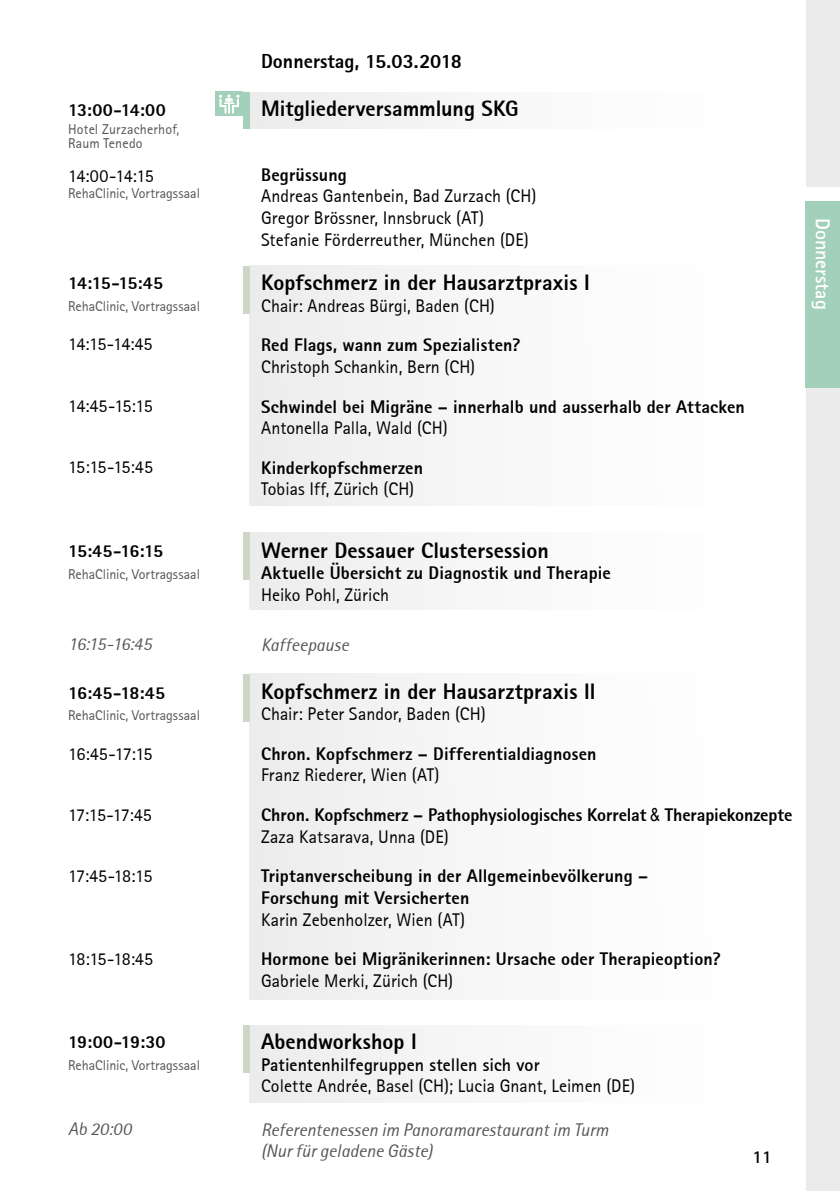
<style>
.page{position:relative;width:840px;height:1191px;background:#fff}
.page>*{position:absolute;margin:0;border:0;box-sizing:border-box;transform-origin:0 0}
.t1{font:800 22px "Libre Sans Serif Black S Si";color:#000}
.t2{font:800 20px "Libre Sans Serif Black S Si";color:#000}
.t3{font:700 20px "Libre Sans Serif S Si";color:#fff}
.t4{font:18px/21.6px "Libre Sans Serif S Si";letter-spacing:.005em;color:#000}
.t5{font:800 18px/21.6px "Libre Sans Serif Black S Si";letter-spacing:.005em;color:#000}
.t6{font:italic 18px/21.6px "Libre Sans Serif S Si";letter-spacing:.005em;color:#565655}
.t7{font:700 18px "Libre Sans Serif S Si";color:#000}
.t8{font:14px/14px "Libre Sans Serif S Si";color:#565655}
.s1{font-family:"Arial Narrow";font-weight:400}
</style>
<div class="page">
<div style="left:249px;top:265px;width:522px;height:241px;background:#f8f8f8"></div>
<div style="left:249px;top:532px;width:522px;height:78px;background:#f8f8f8"></div>
<div style="left:243px;top:265px;width:6px;height:48px;background:#ced6c7"></div>
<div style="left:243px;top:532px;width:6px;height:48px;background:#ced6c7"></div>
<div style="left:249px;top:92px;width:522px;height:37px;background:#f8f8f8"></div>
<div style="left:243px;top:92px;width:6px;height:37px;background:#a2d0bb"></div>
<div style="left:249px;top:673px;width:522px;height:326px;background:#f8f8f8"></div>
<div style="left:249px;top:1025px;width:522px;height:78px;background:#f8f8f8"></div>
<div style="left:243px;top:673px;width:6px;height:48px;background:#ced6c7"></div>
<div style="left:243px;top:1025px;width:6px;height:48px;background:#ced6c7"></div>
<div style="left:805px;top:0;width:34px;height:1191px;background:#ebebeb"></div>
<div style="left:805px;top:201px;width:34px;height:187px;background:#a2d0bb"></div>
<div style="left:771px;top:187px;width:68px;height:14px;background:#fff"></div>
<div style="left:215px;top:92px;width:28px;height:24px;background:#a2d0bb"></div>
<svg style="left:219px;top:94px;width:20px;height:20px"></svg>
<p class="t5" style="left:68px;top:99px;width:99px">13:00-14:00</p>
<p class="t8" style="left:68px;top:122px;width:113px">Hotel Zurzacherhof,<br>Raum Tenedo</p>
<p class="t4" style="left:68px;top:164px;width:87px">14:00-14:15</p>
<p class="t8" style="left:68px;top:186px;width:133px">RehaClinic, Vortragssaal</p>
<p class="t5" style="left:68px;top:272px;width:96px">14:15-15:45</p>
<p class="t8" style="left:68px;top:299px;width:133px">RehaClinic, Vortragssaal</p>
<p class="t4" style="left:68px;top:333px;width:86px">14:15-14:45</p>
<p class="t4" style="left:68px;top:394px;width:86px">14:45-15:15</p>
<p class="t4" style="left:68px;top:456px;width:86px">15:15-15:45</p>
<p class="t5" style="left:68px;top:540px;width:96px">15:45-16:15</p>
<p class="t8" style="left:68px;top:566px;width:133px">RehaClinic, Vortragssaal</p>
<p class="t6" style="left:68px;top:633px;width:85px">16:15-16:45</p>
<p class="t5" style="left:68px;top:681px;width:98px">16:45-18:45</p>
<p class="t8" style="left:68px;top:708px;width:133px">RehaClinic, Vortragssaal</p>
<p class="t4" style="left:68px;top:743px;width:86px">16:45-17:15</p>
<p class="t4" style="left:68px;top:804px;width:85px">17:15-17:45</p>
<p class="t4" style="left:68px;top:865px;width:86px">17:45-18:15</p>
<p class="t4" style="left:68px;top:948px;width:86px">18:15-18:45</p>
<p class="t5" style="left:68px;top:1031px;width:99px">19:00-19:30</p>
<p class="t8" style="left:68px;top:1057px;width:133px">RehaClinic, Vortragssaal</p>
<p class="t6" style="left:68px;top:1117px;width:65px">Ab 20:00</p>
<p class="t2" style="left:261px;top:48px;width:202px">Donnerstag, 15.03.2018</p>
<p class="t1" style="left:261px;top:94px;width:259px">Mitgliederversammlung SKG</p>
<p class="t5" style="left:261px;top:164px;width:87px">Begrüssung</p>
<p class="t4" style="left:261px;top:185px;width:277px">Andreas Gantenbein, Bad Zurzach (CH)<br>Gregor Brössner, Innsbruck (AT)<br>Stefanie Förderreuther, München (DE)</p>
<p class="t1" style="left:261px;top:268px;width:330px">Kopfschmerz in der Hausarztpraxis I</p>
<p class="t4" style="left:261px;top:294px;width:235px">Chair: Andreas Bürgi, Baden (CH)</p>
<p class="t5" style="left:261px;top:334px;width:261px">Red Flags, wann zum Spezialisten?</p>
<p class="t4" style="left:261px;top:356px;width:215px">Christoph Schankin, Bern (CH)</p>
<p class="t5" style="left:261px;top:395px;width:485px">Schwindel bei Migräne – innerhalb und ausserhalb der Attacken</p>
<p class="t4" style="left:261px;top:417px;width:188px">Antonella Palla, Wald (CH)</p>
<p class="t5" style="left:261px;top:456px;width:163px">Kinderkopfschmerzen</p>
<p class="t4" style="left:261px;top:478px;width:154px">Tobias Iff, Zürich (CH)</p>
<p class="t1" style="left:261px;top:536px;width:289px">Werner Dessauer Clustersession</p>
<p class="t5" style="left:261px;top:562px;width:351px">Aktuelle Übersicht zu Diagnostik und Therapie</p>
<p class="t4" style="left:261px;top:584px;width:130px">Heiko Pohl, Zürich</p>
<p class="t6" style="left:261px;top:634px;width:89px">Kaffeepause</p>
<p class="t1" style="left:261px;top:677px;width:336px">Kopfschmerz in der Hausarztpraxis II</p>
<p class="t4" style="left:261px;top:703px;width:226px">Chair: Peter Sandor, Baden (CH)</p>
<p class="t5" style="left:261px;top:742px;width:337px">Chron. Kopfschmerz – Differentialdiagnosen</p>
<p class="t4" style="left:261px;top:764px;width:180px">Franz Riederer, Wien (AT)</p>
<p class="t5" style="left:261px;top:804px;width:532px">Chron. Kopfschmerz – Pathophysiologisches Korrelat <span class="s1">&amp;</span> Therapiekonzepte</p>
<p class="t4" style="left:261px;top:825px;width:189px">Zaza Katsarava, Unna (DE)</p>
<p class="t5" style="left:261px;top:865px;width:388px">Triptanverscheibung in der Allgemeinbevölkerung –<br>Forschung mit Versicherten</p>
<p class="t4" style="left:261px;top:908px;width:205px">Karin Zebenholzer, Wien (AT)</p>
<p class="t5" style="left:261px;top:948px;width:461px">Hormone bei Migränikerinnen: Ursache oder Therapieoption?</p>
<p class="t4" style="left:261px;top:969px;width:194px">Gabriele Merki, Zürich (CH)</p>
<p class="t1" style="left:261px;top:1027px;width:157px">Abendworkshop I</p>
<p class="t7" style="left:261px;top:1053px;width:280px">Patientenhilfegruppen stellen sich vor</p>
<p class="t4" style="left:261px;top:1075px;width:375px">Colette Andrée, Basel (CH); Lucia Gnant, Leimen (DE)</p>
<p class="t6" style="left:261px;top:1118px;width:349px">Referentenessen im Panoramarestaurant im Turm (Nur für geladene Gäste)</p>
<p class="t7" style="left:752px;top:1145px;width:21px">11</p>
<p class="t3" style="left:835px;top:218px;width:93px;rotate:90deg">Donnerstag</p>
</div>
